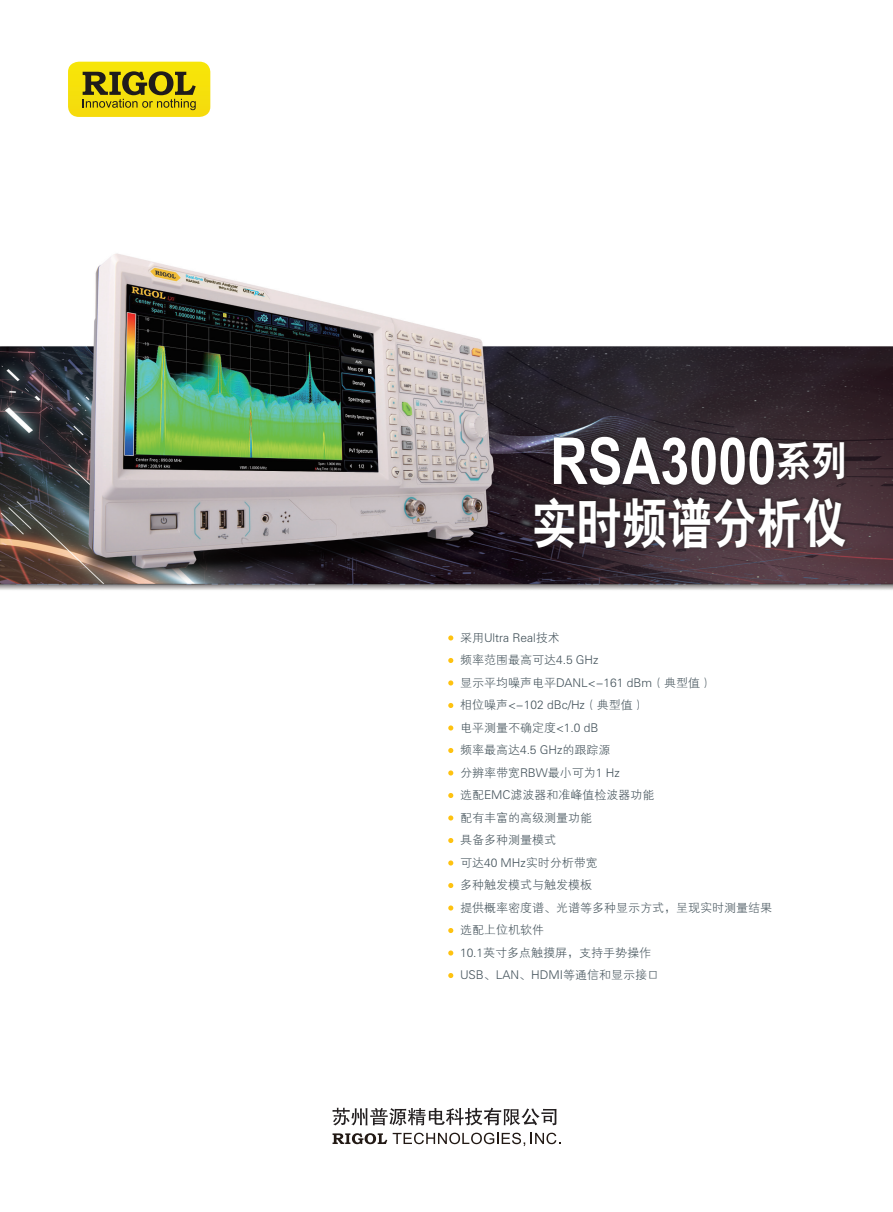
<style>
.page{position:relative;width:893px;height:1212px;background:#fff}
.page>*{position:absolute;margin:0;border:0;box-sizing:border-box;transform-origin:0 0}
.t1{font:700 64.8px "Arial";color:#fff;scale:.81 1}
.t2{font:54px "H Yb 2 gj";color:#fff;scale:.83 1}
.t3{font:41.4px "H Yb 2 gj";color:#fff;scale:.87 1}
.t4{font:12px/22.5px "FZXH1 JW GB1 0";color:#425159}
</style>
<div class="page">
<img style="left:0;top:94px;width:893px;height:547px">
<svg style="left:530px;top:437px;width:319px;height:115px;background:#372a30"></svg>
<div style="left:546px;top:429px;width:236px;height:63px;background:#231f20;opacity:.75"></div>
<svg style="left:448px;top:635px;width:5px;height:5px"></svg>
<svg style="left:448px;top:658px;width:5px;height:5px"></svg>
<svg style="left:448px;top:680px;width:5px;height:5px"></svg>
<svg style="left:448px;top:703px;width:5px;height:5px"></svg>
<svg style="left:448px;top:725px;width:5px;height:5px"></svg>
<svg style="left:448px;top:748px;width:5px;height:5px"></svg>
<svg style="left:448px;top:770px;width:5px;height:5px"></svg>
<svg style="left:448px;top:793px;width:5px;height:5px"></svg>
<svg style="left:448px;top:815px;width:5px;height:5px"></svg>
<svg style="left:448px;top:838px;width:5px;height:5px"></svg>
<svg style="left:448px;top:860px;width:5px;height:5px"></svg>
<svg style="left:448px;top:883px;width:5px;height:5px"></svg>
<svg style="left:448px;top:905px;width:5px;height:5px"></svg>
<svg style="left:448px;top:928px;width:5px;height:5px"></svg>
<svg style="left:448px;top:950px;width:5px;height:5px"></svg>
<svg style="left:448px;top:973px;width:5px;height:5px"></svg>
<svg style="left:68px;top:62px;width:142px;height:55px;background:#c8b611"></svg>
<svg style="left:333px;top:1133px;width:54px;height:11px"></svg>
<svg style="left:393px;top:1133px;width:132px;height:13px"></svg>
<svg style="left:531px;top:1133px;width:29px;height:11px"></svg>
<svg style="left:333px;top:1108px;width:223px;height:17px"></svg>
<h1 class="t1" style="left:550px;top:418px;width:281px">RSA3000</h1>
<h3 class="t3" style="left:775px;top:440px;width:84px">系列</h3>
<h2 class="t2" style="left:532px;top:495px;width:381px">实时频谱分析仪</h2>
<p class="t4" style="left:460px;top:627px;width:314px">采用Ultra Real技术<br>频率范围最高可达4.5 GHz<br>显示平均噪声电平DANL&lt;-161 dBm（典型值）<br>相位噪声&lt;-102 dBc/Hz（典型值）<br>电平测量不确定度&lt;1.0 dB<br>频率最高达4.5 GHz的跟踪源<br>分辨率带宽RBW最小可为1 Hz<br>选配EMC滤波器和准峰值检波器功能<br>配有丰富的高级测量功能<br>具备多种测量模式<br>可达40 MHz实时分析带宽<br>多种触发模式与触发模板<br>提供概率密度谱、光谱等多种显示方式，呈现实时测量结果选配上位机软件<br>10.1英寸多点触摸屏，支持手势操作<br>USB、LAN、HDMI等通信和显示接口</p>
</div>
